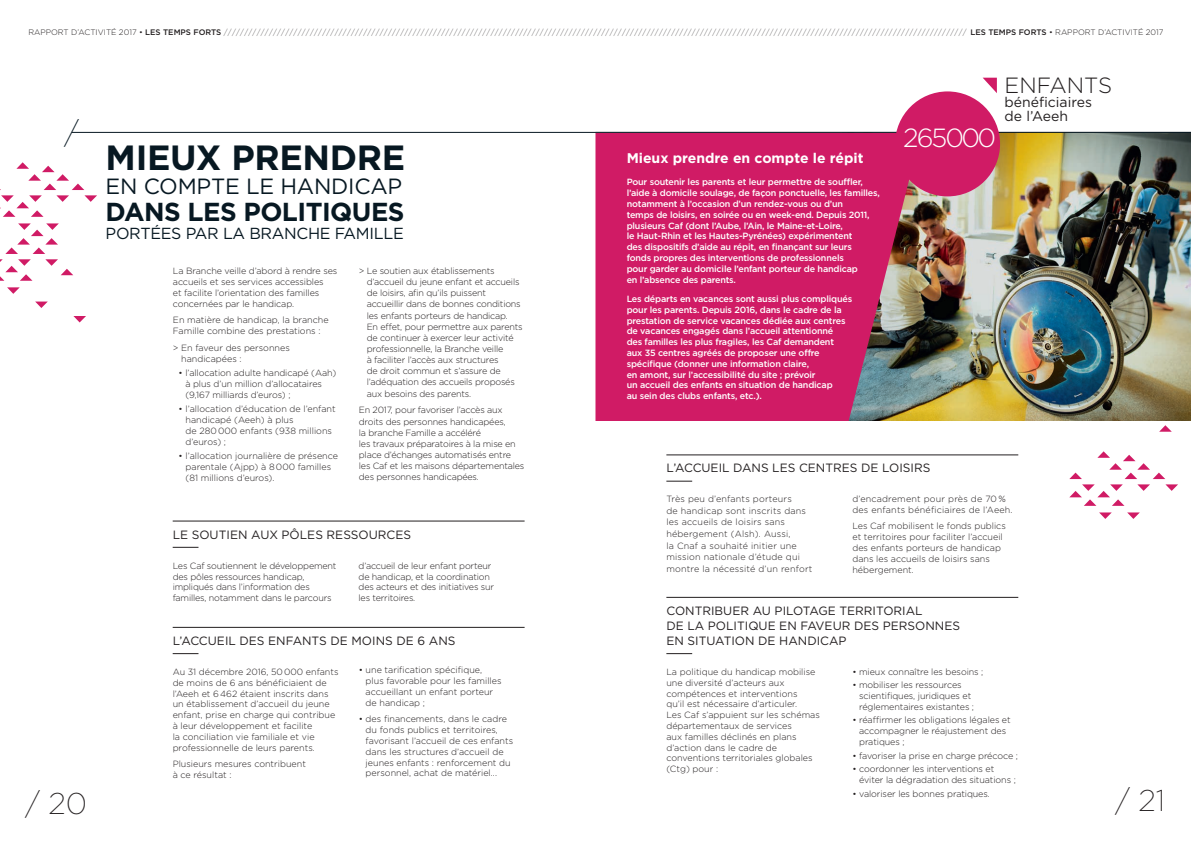
<style>
.page{position:relative;width:1191px;height:842px;background:#fff}
.page>*{position:absolute;margin:0;border:0;box-sizing:border-box;transform-origin:0 0}
.t1{font:700 35px "Gotham";letter-spacing:-.01em;color:#071822}
.t2{font:200 30px "Gotham";color:#231f20}
.t3{font:200 30px "Gotham";color:#071822}
.t4{font:300 26.2px "Gotham";letter-spacing:-.075em;color:#fff}
.t5{font:700 26px "Gotham";letter-spacing:-.02em;color:#071822}
.t6{font:22px "Gotham";letter-spacing:-.01em;color:#071822}
.t7{font:300 22px "Gotham";color:#231f20}
.t8{font:16px "Gotham";letter-spacing:-.02em;color:#071822}
.t9{font:700 14px "Gotham";color:#fff}
.t10{font:14px/14px "Gotham";color:#231f20}
.t11{font:12px/15px "Gotham";color:#231f20}
.t12{font:300 9px/10.8px "Gotham";letter-spacing:-.01em;color:#231f20}
.t13{font:500 9px/10.8px "Gotham";letter-spacing:-.02em;color:#fff}
.t14{font:300 9px/11.7px "Gotham";letter-spacing:.02em;color:#231f20}
.t15{font:200 8px "Gotham";color:#231f20}
.s1{font-weight:300}
.s2{font-weight:500}
</style>
<div class="page">
<svg style="left:1099px;top:512px;width:12px;height:7px"></svg>
<svg style="left:1127px;top:512px;width:12px;height:7px"></svg>
<svg style="left:1069px;top:451px;width:109px;height:55px"></svg>
<svg style="left:1159px;top:425px;width:12px;height:7px"></svg>
<hr style="left:666px;top:597px;width:352px;height:1px;background:#231f20">
<svg style="left:666px;top:653px;width:26px;height:1px"></svg>
<hr style="left:666px;top:454px;width:352px;height:1px;background:#231f20">
<svg style="left:666px;top:481px;width:26px;height:1px"></svg>
<img style="left:921px;top:133px;width:270px;height:288px">
<svg style="left:595px;top:133px;width:326px;height:288px;fill:#d01b65"></svg>
<svg style="left:983px;top:78px;width:14px;height:15px"></svg>
<hr style="left:72px;top:132px;width:1119px;height:1px;background:#071822">
<svg style="left:0;top:162px;width:97px;height:55px"></svg>
<hr style="left:173px;top:520px;width:351px;height:1px;background:#231f20">
<svg style="left:173px;top:547px;width:25px;height:1px"></svg>
<svg style="left:73px;top:316px;width:13px;height:6px"></svg>
<svg style="left:7px;top:287px;width:13px;height:7px"></svg>
<svg style="left:35px;top:302px;width:13px;height:6px"></svg>
<svg style="left:0;top:223px;width:73px;height:58px"></svg>
<hr style="left:173px;top:627px;width:351px;height:1px;background:#231f20">
<svg style="left:173px;top:653px;width:25px;height:1px"></svg>
<div style="left:895px;top:91px;width:105px;height:105px;background:#d01b65;border-radius:50%"></div>
<p class="t15" style="left:28px;top:27px;width:1136px"><span class="s1">RAPPORT D’ACTIVITÉ 2017 •</span> <span class="s2">LES TEMPS FORTS</span> ///////////////////////////////////////////////////////////////////////////////////////////////////////////////////////////////////////////////////////////////////////////////////// <span class="s2">LES TEMPS FORTS</span> <span class="s1">• RAPPORT D’ACTIVITÉ 2017</span></p>
<h2 class="t3" style="left:64px;top:114px;width:16px">/</h2>
<h1 class="t1" style="left:106px;top:134px;width:301px">MIEUX PRENDRE</h1>
<h3 class="t6" style="left:106px;top:172px;width:298px">EN COMPTE LE HANDICAP</h3>
<h3 class="t5" style="left:106px;top:194px;width:300px">DANS LES POLITIQUES</h3>
<h3 class="t8" style="left:106px;top:223px;width:300px">PORTÉES PAR LA BRANCHE FAMILLE</h3>
<p class="t12" style="left:173px;top:265px;width:166px">La Branche veille d’abord à rendre ses accueils et ses services accessibles<br>et facilite l’orientation des familles concernées par le handicap.</p>
<p class="t12" style="left:173px;top:314px;width:157px">En matière de handicap, la branche<br>Famille combine des prestations :</p>
<p class="t12" style="left:181px;top:342px;width:110px;text-indent:-8px">&gt; En faveur des personnes handicapées :</p>
<p class="t12" style="left:185px;top:367px;width:152px;text-indent:-7px">• l’allocation adulte handicapé (Aah) à plus d’un million d’allocataires (9,167 milliards d’euros) ;</p>
<p class="t12" style="left:186px;top:403px;width:151px;text-indent:-7px">• l’allocation d’éducation de l’enfant handicapé (Aeeh) à plus<br>de 280 000 enfants (938 millions d’euros) ;</p>
<p class="t12" style="left:186px;top:450px;width:154px;text-indent:-7px">• l’allocation journalière de présence parentale (Ajpp) à 8 000 familles (81 millions d’euros).</p>
<p class="t12" style="left:367px;top:265px;width:157px;line-height:11.2px;text-indent:-8px">&gt; Le soutien aux établissements d’accueil du jeune enfant et accueils de loisirs, afin qu’ils puissent accueillir dans de bonnes conditions les enfants porteurs de handicap.<br>En effet, pour permettre aux parents de continuer à exercer leur activité professionnelle, la Branche veille<br>à faciliter l’accès aux structures<br>de droit commun et s’assure de l’adéquation des accueils proposés aux besoins des parents.</p>
<p class="t12" style="left:359px;top:404px;width:167px;line-height:11.2px">En 2017, pour favoriser l’accès aux droits des personnes handicapées,<br>la branche Famille a accéléré<br>les travaux préparatoires à la mise en place d’échanges automatisés entre les Caf et les maisons départementales des personnes handicapées.</p>
<h3 class="t9" style="left:626px;top:149px;width:238px">M IEUX PRENDRE EN COMPTE LE RÉPIT</h3>
<p class="t13" style="left:626px;top:177px;width:255px">Pour soutenir les parents et leur permettre de souffler, l’aide à domicile soulage, de façon ponctuelle, les familles, notamment à l’occasion d’un rendez-vous ou d’un<br>temps de loisirs, en soirée ou en week-end. Depuis 2011, plusieurs Caf (dont l’Aube, l’Ain, le Maine-et-Loire,<br>le Haut-Rhin et les Hautes-Pyrénées) expérimentent<br>des dispositifs d’aide au répit, en finançant sur leurs<br>fonds propres des interventions de professionnels<br>pour garder au domicile l’enfant porteur de handicap<br>en l’absence des parents.</p>
<p class="t13" style="left:626px;top:293px;width:227px">Les départs en vacances sont aussi plus compliqués pour les parents. Depuis 2016, dans le cadre de la prestation de service vacances dédiée aux centres de vacances engagés dans l’accueil attentionné<br>des familles les plus fragiles, les Caf demandent<br>aux 35 centres agréés de proposer une offre spécifique (donner une information claire,<br>en amont, sur l’accessibilité du site ; prévoir<br>un accueil des enfants en situation de handicap<br>au sein des clubs enfants, etc.).</p>
<h3 class="t4" style="left:903px;top:121px;width:94px">265000</h3>
<h3 class="t7" style="left:1004px;top:71px;width:16px">enfan</h3>
<h3 class="t7" style="left:1084px;top:71px;width:26px">ts</h3>
<h3 class="t10" style="left:1004px;top:95px;width:89px">BÉNÉFICIAIRES<br>DE L’AEEH</h3>
<h3 class="t11" style="left:666px;top:460px;width:265px">L’ACCUEIL DANS LES CENTRES DE LOISIRS</h3>
<p class="t14" style="left:666px;top:493px;width:148px">Très peu d’enfants porteurs<br>de handicap sont inscrits dans les accueils de loisirs sans hébergement (Alsh). Aussi,<br>la Cnaf a souhaité initier une mission nationale d’étude qui montre la nécessité d’un renfort</p>
<p class="t14" style="left:852px;top:493px;width:162px;line-height:10.8px">d’encadrement pour près de 70 % des enfants bénéficiaires de l’Aeeh.</p>
<p class="t12" style="left:852px;top:521px;width:155px">Les Caf mobilisent le fonds publics et territoires pour faciliter l’accueil des enfants porteurs de handicap dans les accueils de loisirs sans hébergement.</p>
<h3 class="t11" style="left:666px;top:603px;width:295px">CONTRIBUER AU PILOTAGE TERRITORIAL<br>DE LA POLITIQUE EN FAVEUR DES PERSONNES<br>EN SITUATION DE HANDICAP</h3>
<h3 class="t11" style="left:173px;top:526px;width:240px">LE SOUTIEN AUX PÔLES RESSOURCES</h3>
<p class="t12" style="left:173px;top:560px;width:165px">Les Caf soutiennent le développement des pôles ressources handicap, impliqués dans l’information des familles, notamment dans le parcours</p>
<p class="t12" style="left:358px;top:560px;width:137px">d’accueil de leur enfant porteur de handicap, et la coordination des acteurs et des initiatives sur les territoires.</p>
<h3 class="t11" style="left:173px;top:633px;width:284px">L’ACCUEIL DES ENFANTS DE MOINS DE 6 ANS</h3>
<p class="t12" style="left:173px;top:666px;width:167px">Au 31 décembre 2016, 50 000 enfants de moins de 6 ans bénéficiaient de l’Aeeh et 6 462 étaient inscrits dans un établissement d’accueil du jeune enfant, prise en charge qui contribue à leur développement et facilite<br>la conciliation vie familiale et vie professionnelle de leurs parents.</p>
<p class="t12" style="left:173px;top:758px;width:135px">Plusieurs mesures contribuent à ce résultat :</p>
<p class="t12" style="left:366px;top:665px;width:137px;text-indent:-7px">• une tarification spécifique, plus favorable pour les familles accueillant un enfant porteur de handicap ;</p>
<p class="t12" style="left:366px;top:713px;width:149px;text-indent:-7px">• des financements, dans le cadre du fonds publics et territoires, favorisant l’accueil de ces enfants dans les structures d’accueil de jeunes enfants : renforcement du personnel, achat de matériel...</p>
<p class="t12" style="left:852px;top:666px;width:132px">• mieux connaître les besoins ;</p>
<p class="t12" style="left:859px;top:679px;width:116px;text-indent:-7px">• mobiliser les ressources scientifiques, juridiques et réglementaires existantes ;</p>
<p class="t12" style="left:859px;top:715px;width:153px;text-indent:-7px">• réaffirmer les obligations légales et accompagner le réajustement des pratiques ;</p>
<p class="t12" style="left:852px;top:750px;width:167px">• favoriser la prise en charge précoce ;</p>
<p class="t12" style="left:859px;top:763px;width:158px;text-indent:-7px">• coordonner les interventions et éviter la dégradation des situations ;</p>
<p class="t12" style="left:852px;top:788px;width:139px">• valoriser les bonnes pratiques.</p>
<p class="t12" style="left:666px;top:666px;width:155px">La politique du handicap mobilise une diversité d’acteurs aux compétences et interventions<br>qu’il est nécessaire d’articuler.<br>Les Caf s’appuient sur les schémas départementaux de services<br>aux familles déclinés en plans d’action dans le cadre de conventions territoriales globales (Ctg) pour :</p>
<h2 class="t2" style="left:26px;top:785px;width:63px">/ 20</h2>
<h2 class="t2" style="left:1115px;top:781px;width:52px">/ 21</h2>
</div>
